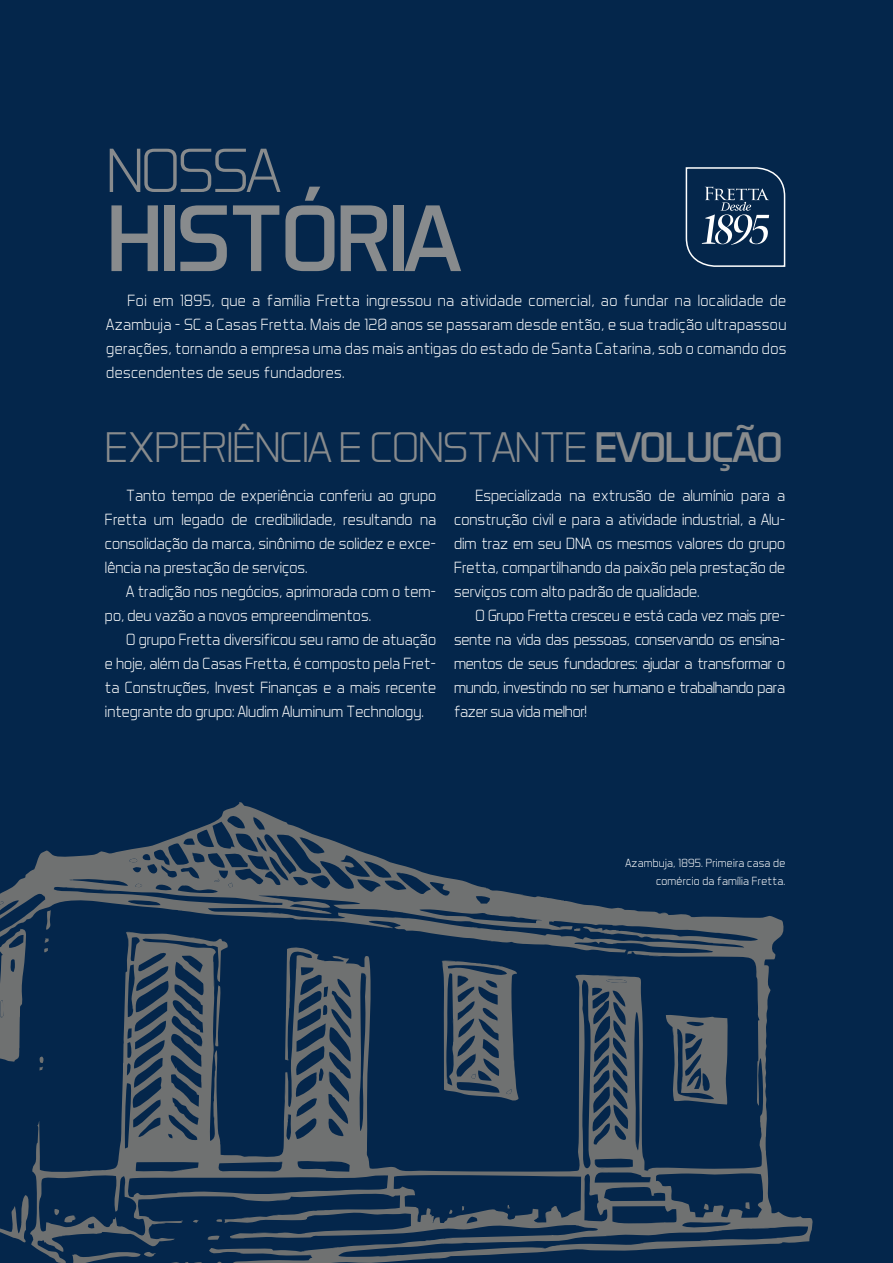
<style>
.page{position:relative;width:893px;height:1263px;background:#04264b}
.page>*{position:absolute;margin:0;border:0;box-sizing:border-box;transform-origin:0 0}
.t1{font:96.15px "Aero Matics";letter-spacing:-.04em;color:#888b8d;scale:1.1 1}
.t2{font:300 63.3px "Aero Matics";letter-spacing:-.04em;color:#888b8d;scale:1.1 1}
.t3{font:300 43.5px "Aero Matics";letter-spacing:-.02em;color:#888b8d;scale:1.1 1}
.t4{font:300 16.5px/24px "Aero Matics";color:#fff;text-align:justify}
.t5{font:300 12px "Aero Matics";letter-spacing:.02em;color:#fff}
.s1{font-weight:400}
</style>
<div class="page">
<svg style="left:0;top:802px;width:813px;height:461px"></svg>
<svg style="left:666px;top:1014px;width:62px;height:90px"></svg>
<svg style="left:0;top:1195px;width:29px;height:48px"></svg>
<svg style="left:213px;top:961px;width:9px;height:86px"></svg>
<svg style="left:208px;top:1235px;width:12px;height:5px"></svg>
<svg style="left:144px;top:1251px;width:12px;height:6px"></svg>
<svg style="left:745px;top:1202px;width:5px;height:7px"></svg>
<svg style="left:54px;top:1209px;width:22px;height:14px"></svg>
<svg style="left:704px;top:1204px;width:5px;height:6px"></svg>
<svg style="left:216px;top:1219px;width:9px;height:4px"></svg>
<svg style="left:184px;top:1262px;width:18px;height:1px"></svg>
<svg style="left:449px;top:1209px;width:3px;height:5px"></svg>
<svg style="left:193px;top:1220px;width:6px;height:3px"></svg>
<svg style="left:39px;top:1056px;width:5px;height:14px"></svg>
<svg style="left:214px;top:878px;width:5px;height:4px"></svg>
<svg style="left:574px;top:928px;width:6px;height:3px"></svg>
<svg style="left:44px;top:938px;width:5px;height:14px"></svg>
<svg style="left:0;top:929px;width:26px;height:133px"></svg>
<svg style="left:442px;top:960px;width:77px;height:143px"></svg>
<svg style="left:635px;top:1141px;width:3px;height:9px"></svg>
<svg style="left:317px;top:956px;width:8px;height:5px"></svg>
<svg style="left:46px;top:910px;width:5px;height:20px"></svg>
<svg style="left:685px;top:167px;width:101px;height:100px"></svg>
<p class="t2" style="left:106px;top:133px;width:160px">NOSSA</p>
<p class="t1" style="left:106px;top:181px;width:324px">HISTÓRIA</p>
<p class="t4" style="left:106px;top:288px;width:682px;text-indent:21px">Foi em 1895, que a família Fretta ingressou na atividade comercial, ao fundar na localidade de Azambuja - SC a Casas Fretta. Mais de 120 anos se passaram desde então, e sua tradição ultrapassou gerações, tornando a empresa uma das mais antigas do estado de Santa Catarina, sob o comando dos descendentes de seus fundadores.</p>
<p class="t3" style="left:105px;top:422px;width:618px">EXPERIÊNCIA E CONSTANTE <span class="s1">EVOLUÇÃO</span></p>
<p class="t4" style="left:105px;top:483px;width:333px;text-indent:21px">Tanto tempo de experiência conferiu ao grupo Fretta um legado de credibilidade, resultando na consolidação da marca, sinônimo de solidez e exce&shy;lência na prestação de serviços.</p>
<p class="t4" style="left:105px;top:579px;width:333px;text-indent:21px">A tradição nos negócios, aprimorada com o tem&shy;po, deu vazão a novos empreendimentos.</p>
<p class="t4" style="left:105px;top:627px;width:333px;text-indent:21px">O grupo Fretta diversificou seu ramo de atuação e hoje, além da Casas Fretta, é composto pela Fret&shy;ta Construções, Invest Finanças e a mais recente integrante do grupo: Aludim Aluminum Technology.</p>
<p class="t4" style="left:454px;top:483px;width:333px;text-indent:21px">Especializada na extrusão de alumínio para a construção civil e para a atividade industrial, a Alu&shy;dim traz em seu DNA os mesmos valores do grupo Fretta, compartilhando da paixão pela prestação de serviços com alto padrão de qualidade.</p>
<p class="t4" style="left:454px;top:603px;width:333px;text-indent:21px">O Grupo Fretta cresceu e está cada vez mais pre&shy;sente na vida das pessoas, conservando os ensina&shy;mentos de seus fundadores: ajudar a transformar o mundo, investindo no ser humano e trabalhando para fazer sua vida melhor!</p>
<p class="t5" style="left:625px;top:856px;width:161px">Azambuja, 1895. Primeira casa de</p>
<p class="t5" style="left:656px;top:873px;width:131px">comércio da família Fretta.</p>
</div>
